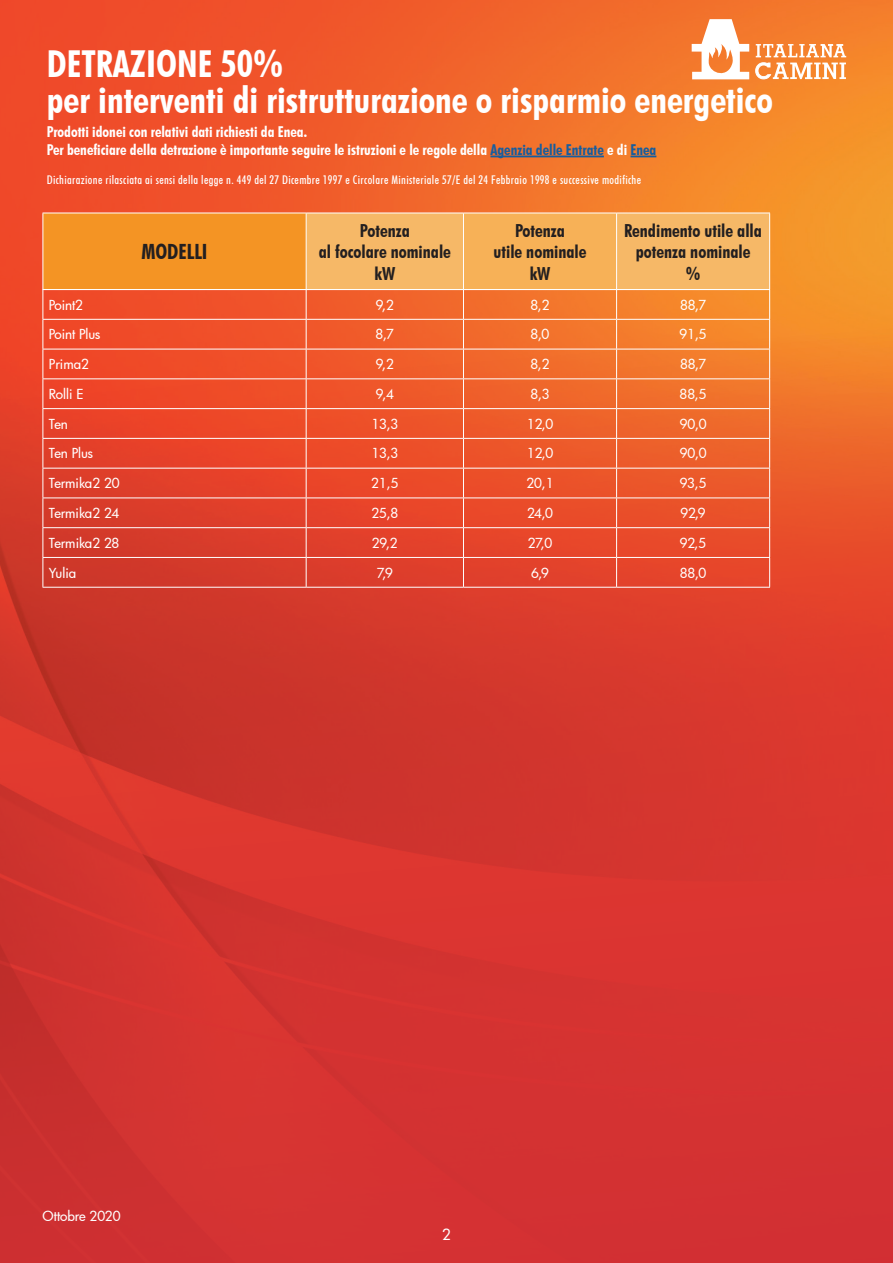
<style>
.page{position:relative;width:893px;height:1263px;background:#fff}
.page>*{position:absolute;margin:0;border:0;box-sizing:border-box;transform-origin:0 0}
.t1{font:700 condensed 37.2px/36px "Futura BT";color:#fff}
.t2{font:700 condensed 21px "Futura BT";color:#231f20}
.t3{font:700 condensed 18px/21.6px "Futura BT";color:#231f20;text-align:center}
.t4{font:700 condensed 15px/18px "Futura BT";color:#fff}
.t5{font:500 15px "Futura";color:#fff}
.t6{font:500 13.5px "Futura";letter-spacing:-.01em;color:#fff}
.t7{font:500 condensed 12px "Futura BT";letter-spacing:.03em;color:#fff}
.s1{color:#175d9e}
</style>
<div class="page">
<img style="left:0;top:0;width:893px;height:1263px">
<svg style="left:692px;top:19px;width:57px;height:60px"></svg>
<svg style="left:755px;top:44px;width:91px;height:35px"></svg>
<div style="left:43px;top:213px;width:263px;height:77px;background:#f49424"></div>
<hr style="left:43px;top:213px;width:1px;height:76px;background:#fff">
<hr style="left:43px;top:213px;width:263px;height:1px;background:#fff">
<hr style="left:490px;top:156px;width:114px;height:1px;background:#175d9e">
<svg style="left:630px;top:156px;width:26px;height:1px"></svg>
<hr style="left:43px;top:289px;width:263px;height:1px;background:#fff">
<hr style="left:43px;top:319px;width:263px;height:1px;background:#fff">
<hr style="left:43px;top:349px;width:263px;height:1px;background:#fff">
<hr style="left:43px;top:378px;width:263px;height:1px;background:#fff">
<hr style="left:43px;top:408px;width:263px;height:1px;background:#fff">
<hr style="left:43px;top:438px;width:263px;height:1px;background:#fff">
<hr style="left:43px;top:468px;width:263px;height:1px;background:#fff">
<hr style="left:43px;top:497px;width:263px;height:1px;background:#fff">
<hr style="left:43px;top:527px;width:263px;height:1px;background:#fff">
<hr style="left:43px;top:557px;width:263px;height:1px;background:#fff">
<svg style="left:43px;top:290px;width:1px;height:297px"></svg>
<svg style="left:306px;top:213px;width:464px;height:374px"></svg>
<hr style="left:43px;top:587px;width:263px;height:1px;background:#fff">
<hr style="left:306px;top:587px;width:157px;height:1px;background:#fff">
<hr style="left:463px;top:587px;width:154px;height:1px;background:#fff">
<hr style="left:617px;top:587px;width:153px;height:1px;background:#fff">
<h1 class="t1" style="left:47px;top:46px;width:728px">DETRAZIONE 50%<br>per interventi di ristrutturazione o risparmio energetico</h1>
<p class="t4" style="left:47px;top:122px;width:611px">Prodotti idonei con relativi dati richiesti da Enea.<br>Per beneficiare della detrazione è importante seguire le istruzioni e le regole della <span class="s1">Agenzia delle Entrate</span> e di <span class="s1">Enea</span></p>
<p class="t7" style="left:47px;top:172px;width:596px">Dichiarazione rilasciata ai sensi della legge n. 449 del 27 Dicembre 1997 e Circolare Ministeriale 57/E del 24 Febbraio 1998 e successive modifiche</p>
<h2 class="t2" style="left:141px;top:239px;width:68px">MODELLI</h2>
<h3 class="t3" style="left:319px;top:219px;width:134px">Potenza<br>al focolare nominale kW</h3>
<h3 class="t3" style="left:494px;top:219px;width:94px">Potenza<br>utile nominale kW</h3>
<h3 class="t3" style="left:624px;top:219px;width:139px">Rendimento utile alla potenza nominale<br>%</h3>
<p class="t6" style="left:49px;top:295px;width:36px">Point2</p>
<p class="t6" style="left:376px;top:295px;width:20px">9,2</p>
<p class="t6" style="left:530px;top:295px;width:21px">8,2</p>
<p class="t6" style="left:680px;top:295px;width:28px">88,7</p>
<p class="t6" style="left:49px;top:325px;width:53px">Point Plus</p>
<p class="t6" style="left:376px;top:325px;width:20px">8,7</p>
<p class="t6" style="left:531px;top:325px;width:20px">8,0</p>
<p class="t6" style="left:679px;top:325px;width:29px">91,5</p>
<p class="t6" style="left:49px;top:355px;width:42px">Prima2</p>
<p class="t6" style="left:376px;top:355px;width:20px">9,2</p>
<p class="t6" style="left:530px;top:355px;width:21px">8,2</p>
<p class="t6" style="left:680px;top:355px;width:28px">88,7</p>
<p class="t6" style="left:49px;top:385px;width:36px">Rolli E</p>
<p class="t6" style="left:376px;top:385px;width:20px">9,4</p>
<p class="t6" style="left:531px;top:385px;width:20px">8,3</p>
<p class="t6" style="left:680px;top:385px;width:28px">88,5</p>
<p class="t6" style="left:49px;top:414px;width:21px">Ten</p>
<p class="t6" style="left:371px;top:414px;width:28px">13,3</p>
<p class="t6" style="left:527px;top:414px;width:28px">12,0</p>
<p class="t6" style="left:680px;top:414px;width:28px">90,0</p>
<p class="t6" style="left:49px;top:444px;width:46px">Ten Plus</p>
<p class="t6" style="left:371px;top:444px;width:28px">13,3</p>
<p class="t6" style="left:527px;top:444px;width:28px">12,0</p>
<p class="t6" style="left:680px;top:444px;width:28px">90,0</p>
<p class="t6" style="left:49px;top:474px;width:72px">Termika2 20</p>
<p class="t6" style="left:371px;top:474px;width:29px">21,5</p>
<p class="t6" style="left:526px;top:474px;width:29px">20,1</p>
<p class="t6" style="left:680px;top:474px;width:28px">93,5</p>
<p class="t6" style="left:49px;top:504px;width:72px">Termika2 24</p>
<p class="t6" style="left:371px;top:504px;width:28px">25,8</p>
<p class="t6" style="left:527px;top:504px;width:28px">24,0</p>
<p class="t6" style="left:681px;top:504px;width:27px">92,9</p>
<p class="t6" style="left:49px;top:534px;width:72px">Termika2 28</p>
<p class="t6" style="left:372px;top:534px;width:27px">29,2</p>
<p class="t6" style="left:528px;top:534px;width:26px">27,0</p>
<p class="t6" style="left:680px;top:534px;width:28px">92,5</p>
<p class="t6" style="left:49px;top:563px;width:29px">Yulia</p>
<p class="t6" style="left:377px;top:563px;width:18px">7,9</p>
<p class="t6" style="left:531px;top:563px;width:20px">6,9</p>
<p class="t6" style="left:680px;top:563px;width:28px">88,0</p>
<p class="t6" style="left:43px;top:1207px;width:79px">Ottobre 2020</p>
<p class="t5" style="left:442px;top:1225px;width:10px">2</p>
</div>
